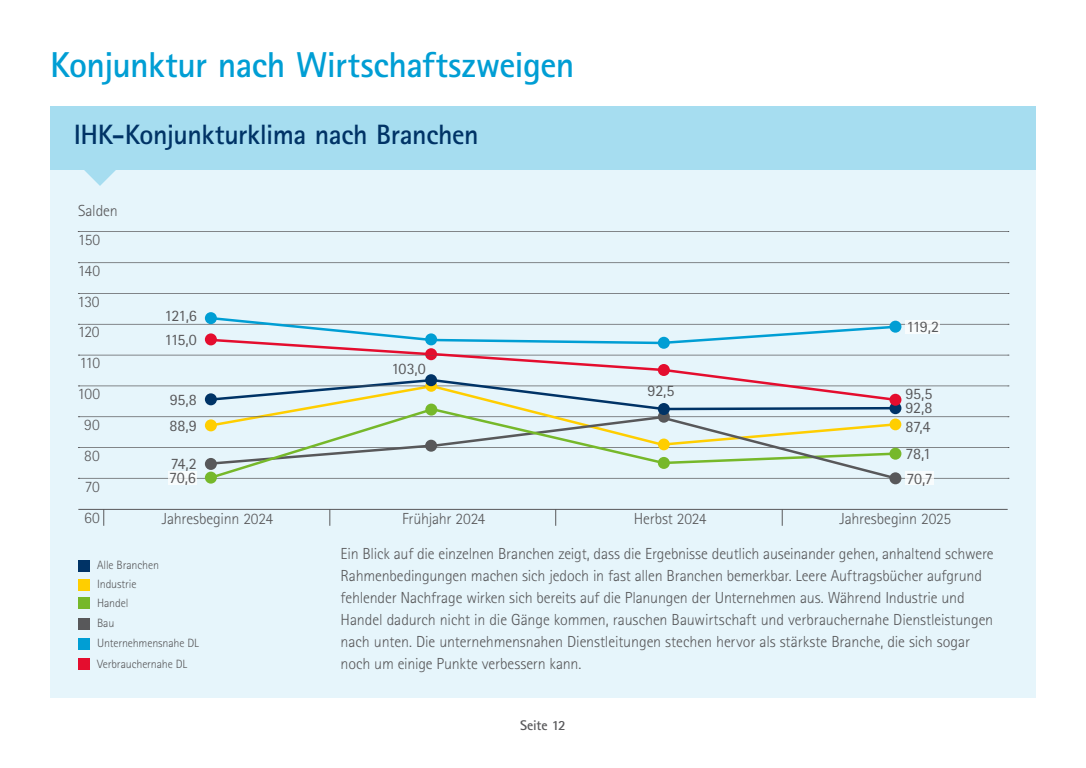
<style>
.page{position:relative;width:1086px;height:768px;background:#fff}
.page>*{position:absolute;margin:0;border:0;box-sizing:border-box;transform-origin:0 0}
.Headline_Kategorie_2{font:700 36px "Rotis Sans Serif Std";letter-spacing:-.015em;color:#009ed4}
.Headline_Kategorie_2-2{font:700 28px "Rotis Sans Serif Std";letter-spacing:-.015em;color:#036}
.Fliesstext_10_pt_titan{font:300 16px/22px "Rotis Sans Serif Std";letter-spacing:-.01em;color:#58585a}
.Fliesstext_10_pt_titan-2{font:16px "Rotis Sans Serif Std";letter-spacing:-.02em;color:#58585a}
.Headline_Kategorie_2-3{font:700 14px "Rotis Sans Serif Std";letter-spacing:-.02em;color:#58585a}
.Fliesstext_10_pt_titan-3{font:300 12px "Rotis Sans Serif Std";letter-spacing:-.01em;color:#58585a}
</style>
<div class="page">
<div style="left:50px;top:106px;width:986px;height:592px;background:#e6f5fb"></div>
<div style="left:50px;top:106px;width:986px;height:64px;background:#a6ddf0"></div>
<svg style="left:84px;top:170px;width:32px;height:16px"></svg>
<svg style="left:78px;top:231px;width:931px;height:1px"></svg>
<svg style="left:78px;top:263px;width:931px;height:1px"></svg>
<svg style="left:78px;top:293px;width:931px;height:1px"></svg>
<svg style="left:205px;top:472px;width:12px;height:12px"></svg>
<hr style="left:78px;top:509px;width:930px;height:1px;background:#58585a">
<svg style="left:104px;top:509px;width:1px;height:17px"></svg>
<svg style="left:555px;top:510px;width:1px;height:16px"></svg>
<svg style="left:782px;top:510px;width:1px;height:16px"></svg>
<svg style="left:330px;top:509px;width:1px;height:17px"></svg>
<svg style="left:205px;top:312px;width:12px;height:12px"></svg>
<div style="left:889px;top:472px;width:12px;height:12px;background:#58585a;border-radius:50%"></div>
<svg style="left:78px;top:315px;width:931px;height:166px"></svg>
<svg style="left:905px;top:472px;width:29px;height:13px"></svg>
<svg style="left:905px;top:320px;width:35px;height:13px"></svg>
<svg style="left:168px;top:471px;width:29px;height:13px"></svg>
<div style="left:78px;top:560px;width:12px;height:12px;background:#036"></div>
<div style="left:78px;top:658px;width:12px;height:12px;background:#e40d2e"></div>
<div style="left:78px;top:579px;width:12px;height:12px;background:#ffce00"></div>
<div style="left:78px;top:597px;width:12px;height:12px;background:#76b82a"></div>
<div style="left:78px;top:638px;width:12px;height:12px;background:#009ed4"></div>
<div style="left:78px;top:618px;width:12px;height:12px;background:#58585a"></div>
<p class="Headline_Kategorie_2" style="left:50px;top:42px;width:526px">Konjunktur nach Wirtschaftszweigen</p>
<p class="Headline_Kategorie_2-2" style="left:74px;top:117px;width:406px">IHK-Konjunkturklima nach Branchen</p>
<p class="Fliesstext_10_pt_titan" style="left:78px;top:200px;width:41px">Salden</p>
<p class="Fliesstext_10_pt_titan" style="left:78px;top:228px;width:24px">150</p>
<p class="Fliesstext_10_pt_titan" style="left:78px;top:259px;width:24px">140</p>
<p class="Fliesstext_10_pt_titan" style="left:78px;top:290px;width:24px">130</p>
<p class="Fliesstext_10_pt_titan" style="left:78px;top:321px;width:23px">120</p>
<p class="Fliesstext_10_pt_titan-2" style="left:165px;top:306px;width:34px">121,6</p>
<p class="Fliesstext_10_pt_titan-2" style="left:164px;top:330px;width:34px">115,0</p>
<p class="Fliesstext_10_pt_titan-2" style="left:906px;top:317px;width:34px">119,2</p>
<p class="Fliesstext_10_pt_titan" style="left:79px;top:352px;width:22px">110</p>
<p class="Fliesstext_10_pt_titan-2" style="left:391px;top:359px;width:36px">103,0</p>
<p class="Fliesstext_10_pt_titan" style="left:78px;top:383px;width:24px">100</p>
<p class="Fliesstext_10_pt_titan" style="left:84px;top:414px;width:17px">90</p>
<p class="Fliesstext_10_pt_titan-2" style="left:170px;top:390px;width:29px">95,8</p>
<p class="Fliesstext_10_pt_titan-2" style="left:170px;top:416px;width:29px">88,9</p>
<p class="Fliesstext_10_pt_titan-2" style="left:648px;top:381px;width:28px">92,5</p>
<p class="Fliesstext_10_pt_titan-2" style="left:905px;top:384px;width:29px">95,5</p>
<p class="Fliesstext_10_pt_titan-2" style="left:905px;top:398px;width:28px">92,8</p>
<p class="Fliesstext_10_pt_titan-2" style="left:905px;top:417px;width:27px">87,4</p>
<p class="Fliesstext_10_pt_titan" style="left:84px;top:445px;width:17px">80</p>
<p class="Fliesstext_10_pt_titan" style="left:85px;top:476px;width:17px">70</p>
<p class="Fliesstext_10_pt_titan-2" style="left:171px;top:455px;width:28px">74,2</p>
<p class="Fliesstext_10_pt_titan-2" style="left:169px;top:468px;width:28px">70,6</p>
<p class="Fliesstext_10_pt_titan-2" style="left:905px;top:444px;width:27px">78,1</p>
<p class="Fliesstext_10_pt_titan-2" style="left:906px;top:469px;width:28px">70,7</p>
<p class="Fliesstext_10_pt_titan" style="left:84px;top:507px;width:17px">60</p>
<p class="Fliesstext_10_pt_titan" style="left:162px;top:507px;width:113px">Jahresbeginn 2024</p>
<p class="Fliesstext_10_pt_titan" style="left:402px;top:507px;width:85px">Frühjahr 2024</p>
<p class="Fliesstext_10_pt_titan" style="left:634px;top:507px;width:74px">Herbst 2024</p>
<p class="Fliesstext_10_pt_titan" style="left:840px;top:507px;width:113px">Jahresbeginn 2025</p>
<p class="Fliesstext_10_pt_titan-3" style="left:97px;top:558px;width:63px">Alle Branchen</p>
<p class="Fliesstext_10_pt_titan-3" style="left:97px;top:577px;width:41px">Industrie</p>
<p class="Fliesstext_10_pt_titan-3" style="left:97px;top:596px;width:33px">Handel</p>
<p class="Fliesstext_10_pt_titan-3" style="left:97px;top:637px;width:103px">Unternehmensnahe DL</p>
<p class="Fliesstext_10_pt_titan-3" style="left:97px;top:616px;width:19px">Bau</p>
<p class="Fliesstext_10_pt_titan-3" style="left:97px;top:657px;width:92px">Verbrauchernahe DL</p>
<p class="Fliesstext_10_pt_titan" style="left:341px;top:542px;width:655px">Ein Blick auf die einzelnen Branchen zeigt, dass die Ergebnisse deutlich auseinander gehen, anhaltend schwere Rahmenbedingungen machen sich jedoch in fast allen Branchen bemerkbar. Leere Auftragsbücher aufgrund fehlender Nachfrage wirken sich bereits auf die Planungen der Unternehmen aus. Während Industrie und Handel dadurch nicht in die Gänge kommen, rauschen Bauwirtschaft und verbrauchernahe Dienstleistungen nach unten. Die unternehmensnahen Dienstleitungen stechen hervor als stärkste Branche, die sich sogar noch um einige Punkte verbessern kann.</p>
<p class="Headline_Kategorie_2-3" style="left:520px;top:717px;width:47px">Seite 12</p>
</div>
